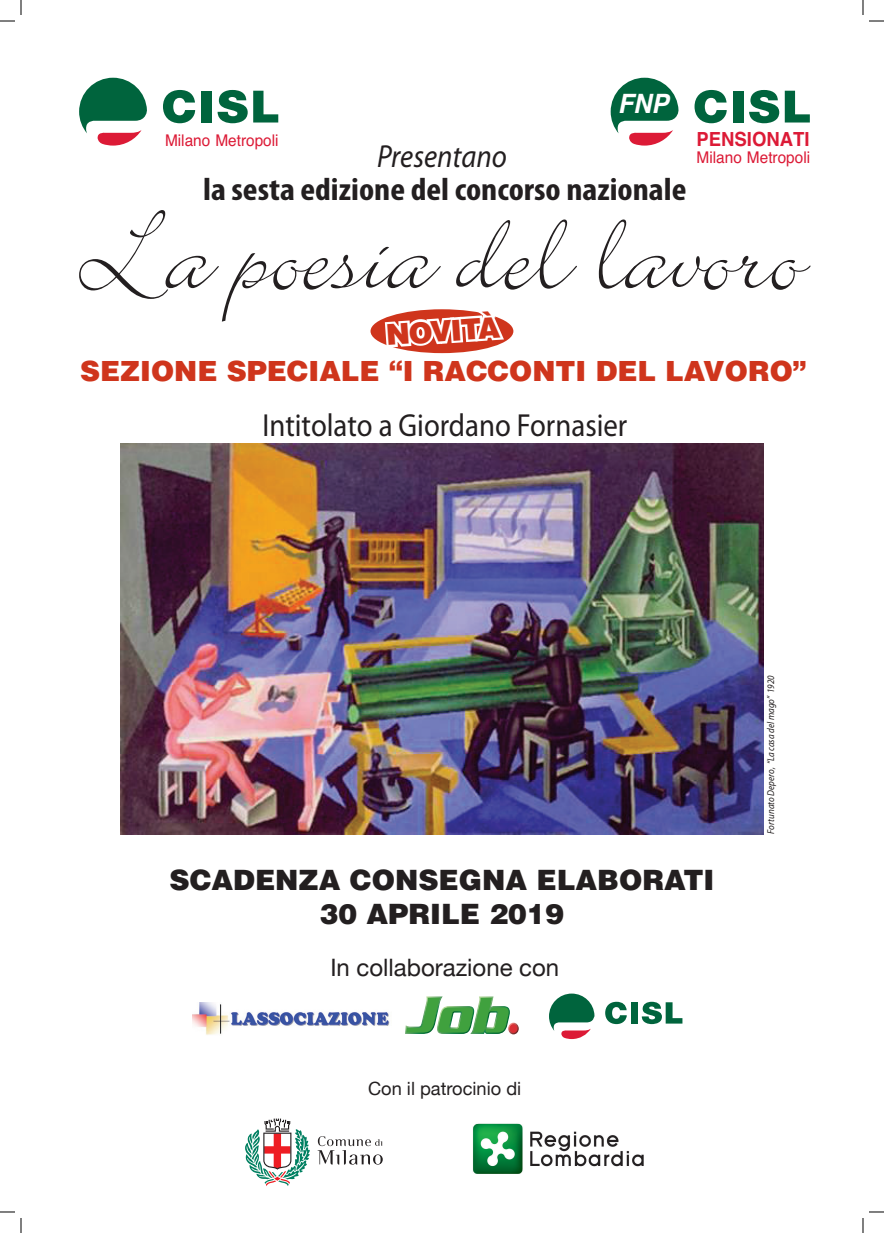
<style>
.page{position:relative;width:884px;height:1233px;background:#fff}
.page>*{position:absolute;margin:0;border:0;box-sizing:border-box;transform-origin:0 0}
.t1{font:700 condensed 32px "Myriad Pro";color:#231f20;scale:1.1 1}
.t2{font:32px "Myriad Pro";color:#231f20;scale:.9 1}
.t3{font:italic 32px "Myriad Pro";color:#231f20;scale:.9 1}
.t4{font:900 28.8px "Helvetica";color:#cf351c}
.t5{font:900 28px/33.6px "Helvetica";color:#231f20;text-align:center}
.t6{font:900 27.8px "Helvetica";color:#cf351c}
.t7{font:italic 700 26.6px "Helvetica";color:#fff;scale:.95 1}
.t8{font:24px "Helvetica Neue";color:#231f20}
.t9{font:700 19.4px "Helvetica";color:#dc1a36;scale:.95 1}
.t10{font:18.3px "Helvetica Neue";color:#231f20}
.t11{font:16.2px "Helvetica";color:#dc1a36;scale:.95 1}
.t12{font:italic 10px "Myriad Pro";color:#231f20;scale:.9 1}
</style>
<div class="page">
<svg style="left:79px;top:78px;width:68px;height:68px"></svg>
<svg style="left:163px;top:90px;width:32px;height:33px"></svg>
<div style="left:202px;top:91px;width:10px;height:31px;background:#00643d"></div>
<svg style="left:218px;top:90px;width:60px;height:33px"></svg>
<svg style="left:611px;top:78px;width:67px;height:68px"></svg>
<svg style="left:694px;top:90px;width:33px;height:33px"></svg>
<div style="left:733px;top:91px;width:11px;height:31px;background:#00643d"></div>
<svg style="left:749px;top:90px;width:30px;height:33px"></svg>
<svg style="left:785px;top:91px;width:25px;height:31px"></svg>
<svg style="left:599px;top:219px;width:211px;height:71px"></svg>
<svg style="left:405px;top:996px;width:114px;height:38px"></svg>
<svg style="left:549px;top:993px;width:45px;height:46px"></svg>
<svg style="left:605px;top:1001px;width:22px;height:23px"></svg>
<div style="left:631px;top:1002px;width:7px;height:21px;background:#00643d"></div>
<svg style="left:642px;top:1001px;width:40px;height:23px"></svg>
<img style="left:193px;top:1003px;width:197px;height:32px">
<img style="left:121px;top:443px;width:642px;height:391px">
<svg style="left:79px;top:210px;width:498px;height:143px"></svg>
<img style="left:473px;top:1123px;width:171px;height:51px">
<svg style="left:318px;top:1136px;width:65px;height:28px"></svg>
<svg style="left:245px;top:1118px;width:65px;height:68px"></svg>
<svg style="left:0;top:1211px;width:15px;height:1px"></svg>
<svg style="left:869px;top:1211px;width:15px;height:1px"></svg>
<svg style="left:0;top:0;width:22px;height:22px"></svg>
<svg style="left:20px;top:1218px;width:2px;height:15px"></svg>
<svg style="left:862px;top:0;width:22px;height:22px"></svg>
<svg style="left:862px;top:1218px;width:2px;height:15px"></svg>
<p class="t7" style="left:618px;top:82px;width:55px">FNP</p>
<p class="t11" style="left:165px;top:127px;width:121px">Milano Metropoli</p>
<p class="t3" style="left:377px;top:139px;width:146px">Presentano</p>
<p class="t1" style="left:203px;top:172px;width:441px">la sesta edizione del concorso nazionale</p>
<p class="t9" style="left:697px;top:123px;width:120px">PENSIONATI</p>
<p class="t11" style="left:697px;top:145px;width:121px">Milano Metropoli</p>
<p class="t4" style="left:385px;top:316px;width:116px;rotate:-4deg">NOVITÀ</p>
<p class="t6" style="left:80px;top:353px;width:728px">SEZIONE SPECIALE “I RACCONTI DEL LAVORO”</p>
<p class="t2" style="left:262px;top:408px;width:407px">Intitolato a Giordano Fornasier</p>
<p class="t5" style="left:169px;top:862px;width:546px">SCADENZA CONSEGNA ELABORATI<br>30 APRILE 2019</p>
<p class="t8" style="left:330px;top:950px;width:230px">In collaborazione con</p>
<p class="t10" style="left:368px;top:1075px;width:155px">Con il patrocinio di</p>
<p class="t12" style="left:765px;top:833px;width:177px;rotate:-90deg">Fortunato Depero, “La casa del mago” 1920</p>
</div>
